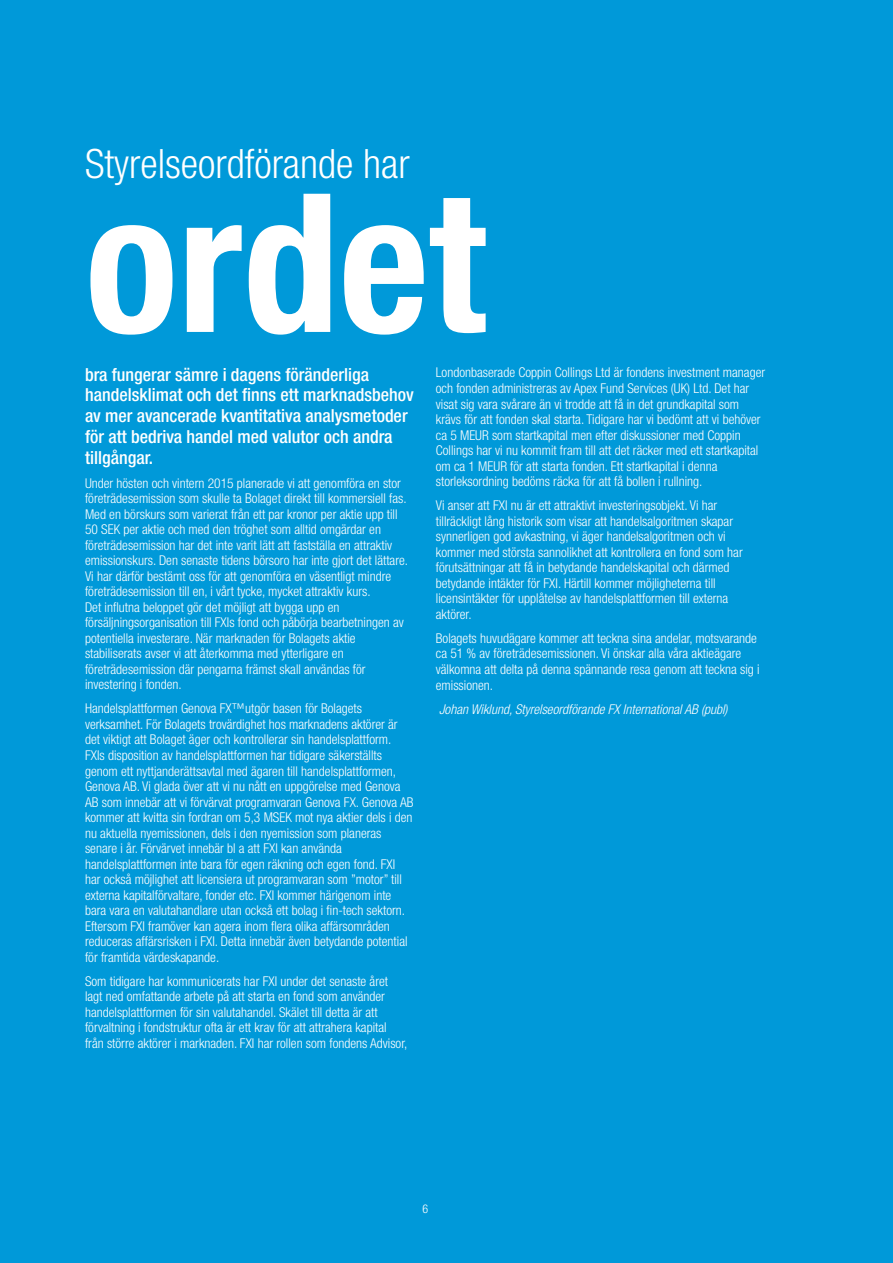
<style>
.page{position:relative;width:893px;height:1263px;background:#0099d9}
.page>*{position:absolute;margin:0;border:0;box-sizing:border-box;transform-origin:0 0}
.t1{font:700 condensed 193.5px "Helvetica Neue LT Std";color:#fff}
.t2{font:300 condensed 40.5px "Helvetica Neue LT Std";color:#fff}
.t3{font:500 condensed 18px/20.7px "Helvetica Neue LT Std";color:#fff}
.t4{font:300 condensed 13.5px/15.6px "Helvetica Neue LT Std";color:#fff}
.t5{font:italic 300 condensed 13.5px "Helvetica Neue LT Std";color:#fff}
.t6{font:300 condensed 12px "Helvetica Neue LT Std";color:#fff}
</style>
<div class="page">
<h2 class="t2" style="left:85px;top:140px;width:326px">Styrelseordförande har</h2>
<h1 class="t1" style="left:85px;top:146px;width:402px">ordet</h1>
<h3 class="t3" style="left:85px;top:364px;width:330px">bra fungerar sämre i dagens föränderliga handelsklimat och det finns ett marknadsbehov av mer avancerade kvantitativa analysmetoder för att bedriva handel med valutor och andra tillgångar.</h3>
<p class="t4" style="left:85px;top:475px;width:325px">Under hösten och vintern 2015 planerade vi att genomföra en stor företrädesemission som skulle ta Bolaget direkt till kommersiell fas.<br>Med en börskurs som varierat från ett par kronor per aktie upp till 50 SEK per aktie och med den tröghet som alltid omgärdar en företrädesemission har det inte varit lätt att fastställa en attraktiv emissionskurs. Den senaste tidens börsoro har inte gjort det lättare.<br>Vi har därför bestämt oss för att genomföra en väsentligt mindre företrädesemission till en, i vårt tycke, mycket attraktiv kurs.<br>Det influtna beloppet gör det möjligt att bygga upp en försäljningsorganisation till FXIs fond och påbörja bearbetningen av potentiella investerare. När marknaden för Bolagets aktie stabiliserats avser vi att återkomma med ytterligare en företrädesemission där pengarna främst skall användas för investering i fonden.</p>
<p class="t4" style="left:85px;top:701px;width:330px">Handelsplattformen Genova FX™utgör basen för Bolagets verksamhet. För Bolagets trovärdighet hos marknadens aktörer är det viktigt att Bolaget äger och kontrollerar sin handelsplattform.<br>FXIs disposition av handelsplattformen har tidigare säkerställts genom ett nyttjanderättsavtal med ägaren till handelsplattformen, Genova AB. Vi glada över att vi nu nått en uppgörelse med Genova AB som innebär att vi förvärvat programvaran Genova FX. Genova AB kommer att kvitta sin fordran om 5,3 MSEK mot nya aktier dels i den nu aktuella nyemissionen, dels i den nyemission som planeras senare i år. Förvärvet innebär bl a att FXI kan använda handelsplattformen inte bara för egen räkning och egen fond. FXI har också möjlighet att licensiera ut programvaran som ”motor” till externa kapitalförvaltare, fonder etc. FXI kommer härigenom inte bara vara en valutahandlare utan också ett bolag i fin-tech sektorn.<br>Eftersom FXI framöver kan agera inom flera olika affärsområden reduceras affärsrisken i FXI. Detta innebär även betydande potential för framtida värdeskapande.</p>
<p class="t4" style="left:85px;top:973px;width:324px">Som tidigare har kommunicerats har FXI under det senaste året lagt ned omfattande arbete på att starta en fond som använder handelsplattformen för sin valutahandel. Skälet till detta är att förvaltning i fondstruktur ofta är ett krav för att attrahera kapital från större aktörer i marknaden. FXI har rollen som fondens Advisor,</p>
<p class="t4" style="left:436px;top:365px;width:331px">Londonbaserade Coppin Collings Ltd är fondens investment manager och fonden administreras av Apex Fund Services (UK) Ltd. Det har visat sig vara svårare än vi trodde att få in det grundkapital som krävs för att fonden skal starta. Tidigare har vi bedömt att vi behöver ca 5 MEUR som startkapital men efter diskussioner med Coppin Collings har vi nu kommit fram till att det räcker med ett startkapital om ca 1 MEUR för att starta fonden. Ett startkapital i denna storleksordning bedöms räcka för att få bollen i rullning.</p>
<p class="t4" style="left:436px;top:497px;width:308px">Vi anser att FXI nu är ett attraktivt investeringsobjekt. Vi har tillräckligt lång historik som visar att handelsalgoritmen skapar synnerligen god avkastning, vi äger handelsalgoritmen och vi kommer med största sannolikhet att kontrollera en fond som har förutsättningar att få in betydande handelskapital och därmed betydande intäkter för FXI. Härtill kommer möjligheterna till licensintäkter för upplåtelse av handelsplattformen till externa aktörer.</p>
<p class="t4" style="left:436px;top:630px;width:325px">Bolagets huvudägare kommer att teckna sina andelar, motsvarande ca 51 % av företrädesemissionen. Vi önskar alla våra aktieägare välkomna att delta på denna spännande resa genom att teckna sig i emissionen.</p>
<p class="t5" style="left:439px;top:701px;width:290px">Johan Wiklund, Styrelseordförande FX International AB (publ)</p>
<p class="t6" style="left:422px;top:1202px;width:7px">6</p>
</div>
